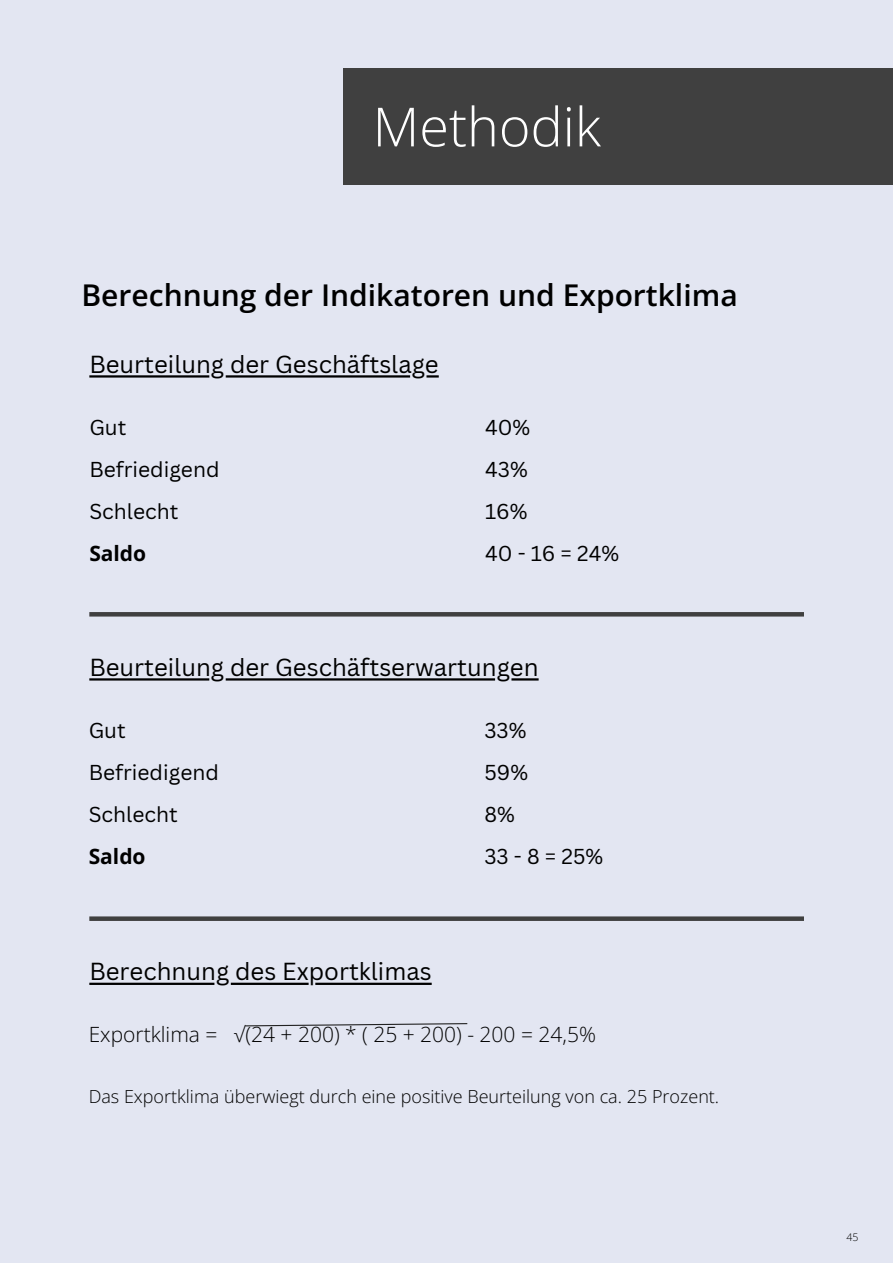
<style>
.page{position:relative;width:893px;height:1263px;background:#e3e6f2}
.page>*{position:absolute;margin:0;border:0;box-sizing:border-box;transform-origin:0 0}
.t1{font:300 54px "Open Sans";color:#fff}
.t2{font:600 30px "Open Sans";color:#000}
.t3{font:24px "Canva Sans";color:#000}
.t4{font:21px/42.2px "Canva Sans";color:#000}
.t5{font:300 21px "Open Sans";color:#000}
.t6{font:700 21px "Open Sans";color:#000}
.t7{font:300 18px "Open Sans";color:#000}
.t8{font:300 10.5px "Open Sans";color:#000}
</style>
<div class="page">
<div style="left:344px;top:68px;width:549px;height:117px;background:#404040"></div>
<hr style="left:89px;top:612px;width:715px;height:4px;background:#404040">
<div style="left:89px;top:916px;width:715px;height:5px;background:#404040"></div>
<svg style="left:426px;top:375px;width:13px;height:3px"></svg>
<hr style="left:226px;top:375px;width:184px;height:3px;background:#000">
<hr style="left:89px;top:375px;width:120px;height:3px;background:#000">
<hr style="left:511px;top:678px;width:28px;height:2px;background:#000">
<hr style="left:226px;top:678px;width:269px;height:2px;background:#000">
<hr style="left:89px;top:678px;width:120px;height:2px;background:#000">
<hr style="left:315px;top:983px;width:117px;height:2px;background:#000">
<hr style="left:231px;top:983px;width:78px;height:2px;background:#000">
<hr style="left:89px;top:983px;width:125px;height:2px;background:#000">
<svg style="left:245px;top:1023px;width:223px;height:4px"></svg>
<h1 class="t1" style="left:373px;top:90px;width:230px">Methodik</h1>
<p class="t2" style="left:81px;top:275px;width:658px">Berechnung der Indikatoren und Exportklima</p>
<p class="t3" style="left:89px;top:350px;width:351px">Beurteilung der Geschäftslage</p>
<p class="t4" style="left:89px;top:406px;width:132px">Gut<br>Befriedigend<br>Schlecht</p>
<p class="t6" style="left:89px;top:539px;width:58px">Saldo</p>
<p class="t4" style="left:485px;top:406px;width:136px">40%<br>43%<br>16%<br>40 - 16 = 24%</p>
<p class="t3" style="left:89px;top:653px;width:451px">Beurteilung der Geschäftserwartungen</p>
<p class="t4" style="left:89px;top:709px;width:132px">Gut<br>Befriedigend<br>Schlecht</p>
<p class="t6" style="left:89px;top:842px;width:58px">Saldo</p>
<p class="t4" style="left:484px;top:709px;width:120px">33%<br>59%<br>8%<br>33-8=25%</p>
<p class="t3" style="left:89px;top:957px;width:344px">Berechnung des Exportklimas</p>
<p class="t5" style="left:89px;top:1020px;width:509px">Exportklima = √(24 + 200) * ( 25 + 200) - 200 = 24,5%</p>
<p class="t7" style="left:89px;top:1084px;width:632px">Das Exportklima überwiegt durch eine positive Beurteilung von ca. 25 Prozent.</p>
<p class="t8" style="left:846px;top:1230px;width:13px">45</p>
</div>
